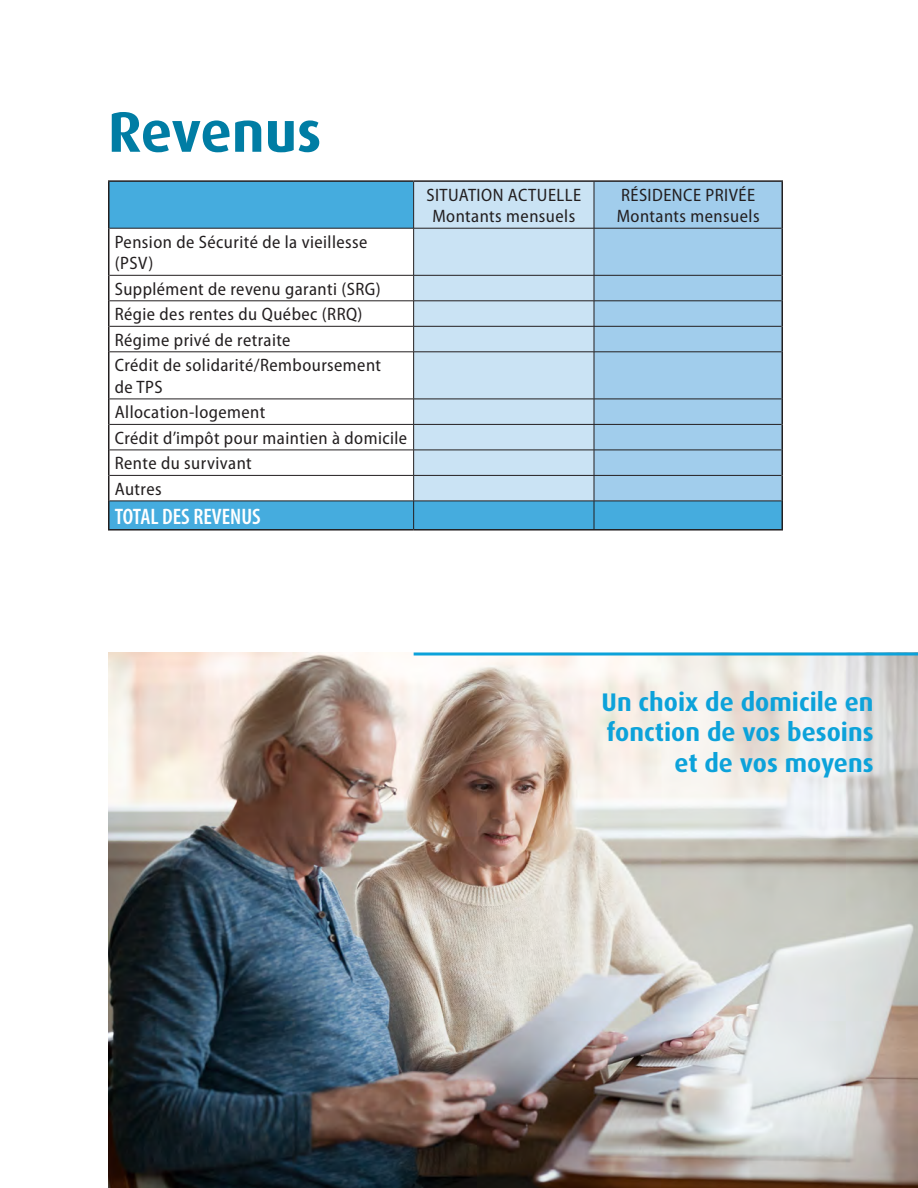
<style>
.page{position:relative;width:918px;height:1188px;background:#fff}
.page>*{position:absolute;margin:0;border:0;box-sizing:border-box;transform-origin:0 0}
.Titres{font:700 57px "Dax";letter-spacing:-.005em;color:#007da4}
.Titres-2{font:700 25.5px/30.6px "Dax";color:#0ca2da;text-align:right}
.Intros{font:600 condensed 22.5px "Myriad Pro";color:#fff}
.Textes{font:semi-condensed 18px/21.6px "Myriad Pro";letter-spacing:.025em;color:#231f20}
</style>
<div class="page">
<svg style="left:110px;top:182px;width:672px;height:347px"></svg>
<div style="left:414px;top:182px;width:180px;height:319px;background:#cae3f4"></div>
<div style="left:595px;top:182px;width:187px;height:319px;background:#a1cdec"></div>
<hr style="left:108px;top:180px;width:306px;height:2px;background:#231f20">
<hr style="left:108px;top:182px;width:2px;height:46px;background:#231f20">
<hr style="left:414px;top:180px;width:180px;height:2px;background:#231f20">
<hr style="left:594px;top:180px;width:189px;height:2px;background:#231f20">
<hr style="left:782px;top:182px;width:1px;height:46px;background:#231f20">
<hr style="left:108px;top:228px;width:2px;height:47px;background:#231f20">
<hr style="left:782px;top:228px;width:1px;height:47px;background:#231f20">
<hr style="left:108px;top:275px;width:2px;height:26px;background:#231f20">
<hr style="left:108px;top:301px;width:2px;height:25px;background:#231f20">
<hr style="left:108px;top:326px;width:2px;height:26px;background:#231f20">
<svg style="left:782px;top:275px;width:1px;height:77px"></svg>
<hr style="left:108px;top:352px;width:2px;height:47px;background:#231f20">
<hr style="left:782px;top:352px;width:1px;height:47px;background:#231f20">
<hr style="left:108px;top:399px;width:2px;height:25px;background:#231f20">
<hr style="left:108px;top:424px;width:2px;height:26px;background:#231f20">
<hr style="left:108px;top:450px;width:2px;height:25px;background:#231f20">
<hr style="left:108px;top:475px;width:2px;height:26px;background:#231f20">
<hr style="left:108px;top:501px;width:2px;height:28px;background:#231f20">
<svg style="left:782px;top:399px;width:1px;height:130px"></svg>
<hr style="left:108px;top:529px;width:306px;height:2px;background:#231f20">
<hr style="left:414px;top:529px;width:180px;height:2px;background:#231f20">
<hr style="left:594px;top:529px;width:189px;height:2px;background:#231f20">
<hr style="left:413px;top:182px;width:1px;height:46px;background:#231f20">
<hr style="left:594px;top:182px;width:1px;height:46px;background:#231f20">
<hr style="left:110px;top:228px;width:304px;height:1px;background:#231f20">
<hr style="left:414px;top:228px;width:180px;height:1px;background:#231f20">
<hr style="left:413px;top:228px;width:1px;height:47px;background:#231f20">
<hr style="left:594px;top:228px;width:188px;height:1px;background:#231f20">
<hr style="left:594px;top:228px;width:1px;height:47px;background:#231f20">
<hr style="left:110px;top:275px;width:304px;height:1px;background:#231f20">
<hr style="left:414px;top:275px;width:180px;height:1px;background:#231f20">
<hr style="left:594px;top:275px;width:188px;height:1px;background:#231f20">
<hr style="left:110px;top:301px;width:304px;height:1px;background:#231f20">
<hr style="left:414px;top:301px;width:180px;height:1px;background:#231f20">
<hr style="left:594px;top:301px;width:188px;height:1px;background:#231f20">
<hr style="left:110px;top:326px;width:304px;height:1px;background:#231f20">
<hr style="left:414px;top:326px;width:180px;height:1px;background:#231f20">
<svg style="left:413px;top:275px;width:1px;height:77px"></svg>
<hr style="left:594px;top:326px;width:188px;height:1px;background:#231f20">
<svg style="left:594px;top:275px;width:1px;height:77px"></svg>
<hr style="left:110px;top:352px;width:304px;height:1px;background:#231f20">
<hr style="left:414px;top:352px;width:180px;height:1px;background:#231f20">
<hr style="left:413px;top:352px;width:1px;height:47px;background:#231f20">
<hr style="left:594px;top:352px;width:188px;height:1px;background:#231f20">
<hr style="left:594px;top:352px;width:1px;height:47px;background:#231f20">
<hr style="left:110px;top:399px;width:304px;height:1px;background:#231f20">
<hr style="left:414px;top:399px;width:180px;height:1px;background:#231f20">
<hr style="left:594px;top:399px;width:188px;height:1px;background:#231f20">
<hr style="left:110px;top:424px;width:304px;height:1px;background:#231f20">
<hr style="left:414px;top:424px;width:180px;height:1px;background:#231f20">
<hr style="left:594px;top:424px;width:188px;height:1px;background:#231f20">
<hr style="left:110px;top:450px;width:304px;height:1px;background:#231f20">
<hr style="left:414px;top:450px;width:180px;height:1px;background:#231f20">
<hr style="left:594px;top:450px;width:188px;height:1px;background:#231f20">
<hr style="left:110px;top:475px;width:304px;height:1px;background:#231f20">
<hr style="left:414px;top:475px;width:180px;height:1px;background:#231f20">
<hr style="left:594px;top:475px;width:188px;height:1px;background:#231f20">
<hr style="left:110px;top:501px;width:304px;height:1px;background:#231f20">
<hr style="left:414px;top:501px;width:180px;height:1px;background:#231f20">
<svg style="left:413px;top:399px;width:1px;height:130px"></svg>
<hr style="left:594px;top:501px;width:188px;height:1px;background:#231f20">
<svg style="left:594px;top:399px;width:1px;height:130px"></svg>
<img style="left:108px;top:652px;width:810px;height:536px">
<svg style="left:414px;top:652px;width:504px;height:4px;background:#45b4dd"></svg>
<p class="Titres" style="left:108px;top:100px;width:215px">Revenus</p>
<p class="Textes" style="left:115px;top:231px;width:254px">Pension de Sécurité de la vieillesse (PSV)</p>
<p class="Textes" style="left:115px;top:278px;width:268px">Supplément de revenu garanti (SRG)</p>
<p class="Textes" style="left:115px;top:304px;width:249px">Régie des rentes du Québec (RRQ)</p>
<p class="Textes" style="left:115px;top:329px;width:177px">Régime privé de retraite</p>
<p class="Textes" style="left:115px;top:355px;width:268px">Crédit de solidarité/Remboursement de TPS</p>
<p class="Textes" style="left:115px;top:402px;width:152px">Allocation-logement</p>
<p class="Textes" style="left:115px;top:428px;width:294px">Crédit d’impôt pour maintien à domicile</p>
<p class="Textes" style="left:115px;top:453px;width:139px">Rente du survivant</p>
<p class="Textes" style="left:115px;top:479px;width:48px">Autres</p>
<p class="Intros" style="left:115px;top:502px;width:147px">TOTAL DES REVENUS</p>
<p class="Textes" style="left:426px;top:184px;width:156px;text-align:center">SITUATION ACTUELLE<br>Montants mensuels</p>
<p class="Textes" style="left:617px;top:184px;width:144px">RÉSIDENCE PRIVÉE<br>Montants mensuels</p>
<p class="Titres-2" style="left:602px;top:687px;width:274px">Un choix de domicile en fonction de vos besoins et de vos moyens</p>
</div>
